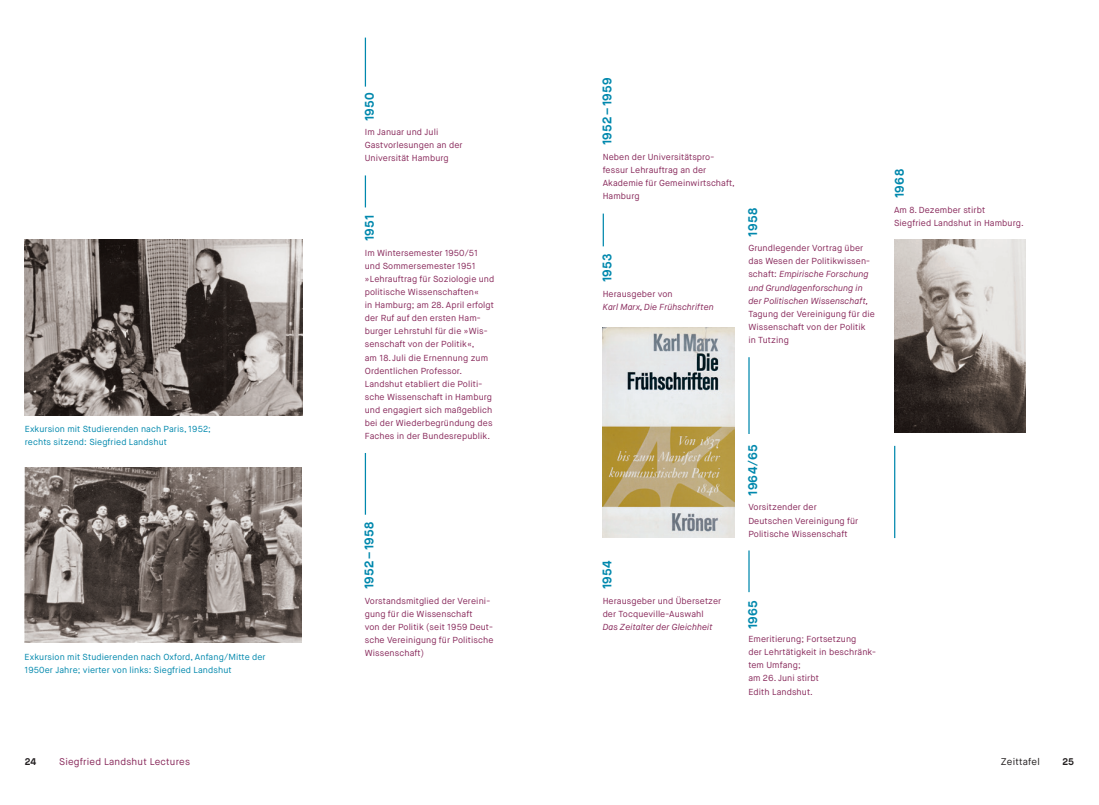
<style>
.page{position:relative;width:1099px;height:805px;background:#fff}
.page>*{position:absolute;margin:0;border:0;box-sizing:border-box;transform-origin:0 0}
.t1{font:700 12.5px "Maison Neue";letter-spacing:.035em;color:#0088ad}
.t2{font:9.75px "Maison Neue";letter-spacing:.02em;color:#88295b}
.t3{font:9.75px "Maison Neue";letter-spacing:.02em;color:#231f20}
.t4{font:700 9.75px "Maison Neue";color:#231f20}
.t5{font:8.75px/13.1px "Maison Neue";letter-spacing:.01em;color:#88295b}
.t6{font:italic 8.75px/13.1px "Maison Neue";letter-spacing:.01em;color:#88295b}
.t7{font:8.75px/13.1px "Maison Neue";letter-spacing:.01em;color:#0088ad}
.s1{font-style:normal}
</style>
<div class="page">
<img style="left:25px;top:239px;width:277px;height:176px">
<img style="left:602px;top:327px;width:132px;height:210px">
<hr style="left:365px;top:453px;width:1px;height:61px;background:#0088ad">
<hr style="left:748px;top:550px;width:1px;height:42px;background:#0088ad">
<hr style="left:748px;top:357px;width:1px;height:77px;background:#0088ad">
<img style="left:25px;top:467px;width:277px;height:175px">
<img style="left:894px;top:240px;width:131px;height:192px">
<hr style="left:894px;top:446px;width:1px;height:92px;background:#0088ad">
<hr style="left:365px;top:38px;width:1px;height:49px;background:#0088ad">
<hr style="left:365px;top:175px;width:1px;height:32px;background:#0088ad">
<hr style="left:602px;top:213px;width:2px;height:33px;background:#0088ad">
<p class="t7" style="left:25px;top:422px;width:188px">Exkursion mit Studierenden nach Paris, 1952; rechts sitzend: Siegfried Landshut</p>
<p class="t7" style="left:25px;top:650px;width:242px">Exkursion mit Studierenden nach Oxford, Anfang/Mitte der<br>1950er Jahre; vierter von links: Siegfried Landshut</p>
<h1 class="t1" style="left:361px;top:121px;width:30px;rotate:-90deg">1950</h1>
<p class="t5" style="left:365px;top:126px;width:99px">Im Januar und Juli -Gastvorlesungen an der<br>Universität Hamburg</p>
<h1 class="t1" style="left:361px;top:241px;width:28px;rotate:-90deg">1951</h1>
<p class="t5" style="left:365px;top:246px;width:131px">I m Wintersemester 1950/51 und Sommersemester 1951 »Lehrauftrag für Soziologie und politische Wissenschaften«<br>in Hamburg; am 28. April erfolgt der Ruf auf den ersten Ham&shy;burger Lehrstuhl für die »Wis&shy;senschaft von der Politik«,<br>am 18. Juli die Ernennung zum -Ordentlichen Professor.<br>Landshut etabliert die Politi&shy;sche Wissenschaft in Hamburg und engagiert sich maßgeblich bei der Wiederbegründung des<br>Faches in der Bundesrepublik.</p>
<h1 class="t1" style="left:361px;top:589px;width:69px;rotate:-90deg">1952– 1958</h1>
<p class="t5" style="left:365px;top:594px;width:130px">Vorstandsmitglied der Vereini&shy;gung für die Wissenschaft<br>von der Politik (seit 1959 Deut&shy;sche Vereinigung für Politische<br>Wissenschaft)</p>
<h1 class="t1" style="left:599px;top:145px;width:69px;rotate:-90deg">1952– 1959</h1>
<p class="t5" style="left:602px;top:150px;width:134px">Neben der Universitätspro&shy;fessur Lehrauftrag an der -Akademie für Gemeinwirtschaft,<br>Hamburg</p>
<h1 class="t1" style="left:599px;top:282px;width:30px;rotate:-90deg">1953</h1>
<p class="t5" style="left:602px;top:287px;width:72px">Herausgeber von</p>
<p class="t6" style="left:602px;top:300px;width:112px">Karl Marx, Die Frühschriften</p>
<h1 class="t1" style="left:745px;top:236px;width:30px;rotate:-90deg">1958</h1>
<p class="t6" style="left:748px;top:241px;width:123px"><span class="s1">Grundlegender Vortrag über das Wesen der Politikwissen&shy;schaft:</span> Empirische Forschung und Grundlagenforschung in der Politischen Wissenschaft,</p>
<p class="t5" style="left:748px;top:307px;width:128px">Tagung der Vereinigung für die<br>Wissenschaft von der Politik in Tutzing</p>
<h1 class="t1" style="left:891px;top:198px;width:30px;rotate:-90deg">1968</h1>
<p class="t5" style="left:894px;top:203px;width:131px">Am 8. Dezember stirbt<br>Siegfried Landshut in Hamburg.</p>
<h1 class="t1" style="left:599px;top:588px;width:30px;rotate:-90deg">1954</h1>
<p class="t5" style="left:602px;top:593px;width:120px">Herausgeber und Übersetzer der Tocqueville-Auswahl</p>
<p class="t6" style="left:602px;top:620px;width:111px">Das Zeitalter der Gleichheit</p>
<h1 class="t1" style="left:745px;top:495px;width:53px;rotate:-90deg">1964/65</h1>
<p class="t5" style="left:748px;top:500px;width:111px">Vorsitzender der<br>Deutschen Vereinigung für<br>Politische Wissenschaft</p>
<h1 class="t1" style="left:745px;top:629px;width:30px;rotate:-90deg">1965</h1>
<p class="t5" style="left:748px;top:632px;width:129px">Emeritierung; Fortsetzung<br>der Lehrtätigkeit in beschränk&shy;tem Umfang;<br>am 26. Juni stirbt<br>Edith Landshut.</p>
<p class="t3" style="left:1000px;top:755px;width:40px">Zeittafel</p>
<p class="t4" style="left:25px;top:755px;width:13px">24</p>
<p class="t2" style="left:59px;top:755px;width:132px">Siegfried Landshut Lectures</p>
<p class="t4" style="left:1062px;top:755px;width:13px">25</p>
</div>
